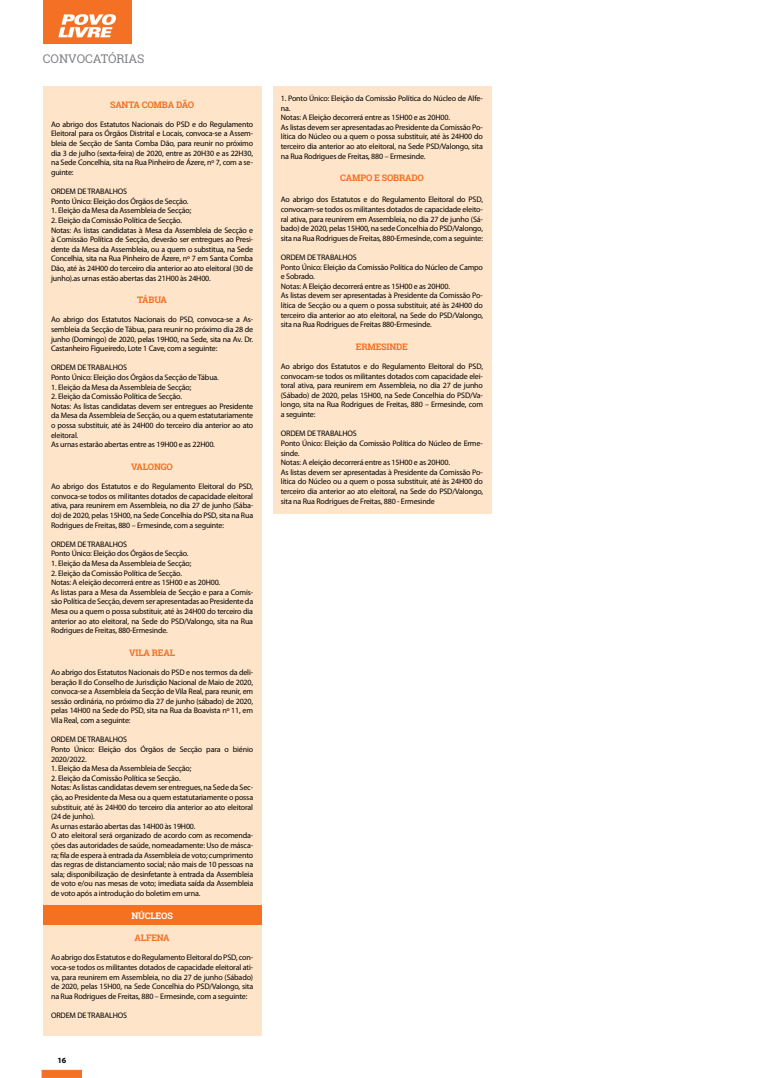
<style>
.page{position:relative;width:766px;height:1078px;background:#fff}
.page>*{position:absolute;margin:0;border:0;box-sizing:border-box;transform-origin:0 0}
.t1{font:12px "Roboto Slab";color:#808285}
.t2{font:700 9px "Roboto Slab";letter-spacing:-.02em;color:#f37024}
.t3{font:700 9px "Roboto Slab";letter-spacing:-.02em;color:#fff}
.t4{font:8px/9.6px "Myriad Pro";letter-spacing:-.02em;color:#000}
.t5{font:700 8px "Myriad Pro";color:#000}
</style>
<div class="page">
<div style="left:42px;top:1069px;width:40px;height:8px;background:#f37024;border:1px solid #f37024"></div>
<div style="left:273px;top:86px;width:219px;height:428px;background:#fee4c9"></div>
<div style="left:43px;top:86px;width:219px;height:949px;background:#fee4c9"></div>
<div style="left:43px;top:0;width:88px;height:44px;background:#f37024"></div>
<svg style="left:58px;top:14px;width:58px;height:23px"></svg>
<div style="left:43px;top:904px;width:219px;height:20px;background:#f37121"></div>
<h1 class="t1" style="left:43px;top:51px;width:103px">CONVOCATÓRIAS</h1>
<p class="t2" style="left:110px;top:98px;width:86px">SANTA COMBA DÃO</p>
<p class="t4" style="left:51px;top:119px;width:203px;text-align:justify">Ao abrigo dos Estatutos Nacionais do PSD e do Regulamento Eleitoral para os Órgãos Distrital e Locais, convoca-se a Assem&shy;bleia de Secção de Santa Comba Dão, para reunir no próximo dia 3 de julho (sexta-feira) de 2020, entre as 20H30 e as 22H30, na Sede Concelhia, sita na Rua Pinheiro de Ázere, nº 7, com a se&shy;guinte:</p>
<p class="t4" style="left:51px;top:186px;width:139px">ORDEM DE TRABALHOS<br>Ponto Único: Eleição dos Órgãos de Secção.</p>
<p class="t4" style="left:51px;top:206px;width:142px">1. Eleição da Mesa da Assembleia de Secção;</p>
<p class="t4" style="left:51px;top:215px;width:203px">2. Eleição da Comissão Política de Secção.<br>Notas: As listas candidatas à Mesa da Assembleia de Secção e à Comissão Política de Secção, deverão ser entregues ao Presi&shy;dente da Mesa da Assembleia, ou a quem o substitua, na Sede Concelhia, sita na Rua Pinheiro de Ázere, nº 7 em Santa Comba Dão, até às 24H00 do terceiro dia anterior ao ato eleitoral (30 de junho).as urnas estão abertas das 21H00 às 24H00.</p>
<p class="t2" style="left:137px;top:294px;width:31px">TÁBUA</p>
<p class="t4" style="left:51px;top:315px;width:203px;text-align:justify">Ao abrigo dos Estatutos Nacionais do PSD, convoca-se a As&shy;sembleia da Secção de Tábua, para reunir no próximo dia 28 de junho (Domingo) de 2020, pelas 19H00, na Sede, sita na Av. Dr.<br>Castanheiro Figueiredo, Lote 1 Cave, com a seguinte:</p>
<p class="t4" style="left:51px;top:363px;width:169px">ORDEM DE TRABALHOS<br>Ponto Único: Eleição dos Órgãos da Secção de Tábua.</p>
<p class="t4" style="left:51px;top:382px;width:142px">1. Eleição da Mesa da Assembleia de Secção;</p>
<p class="t4" style="left:51px;top:391px;width:203px">2. Eleição da Comissão Política de Secção.<br>Notas: As listas candidatas devem ser entregues ao Presidente da Mesa da Assembleia de Secção, ou a quem estatutariamente o possa substituir, até às 24H00 do terceiro dia anterior ao ato eleitoral.<br>As urnas estarão abertas entre as 19H00 e as 22H00.</p>
<p class="t2" style="left:131px;top:460px;width:43px">VALONGO</p>
<p class="t4" style="left:51px;top:481px;width:203px;text-align:justify">Ao abrigo dos Estatutos e do Regulamento Eleitoral do PSD, convoca-se todos os militantes dotados de capacidade eleitoral ativa, para reunirem em Assembleia, no dia 27 de junho (Sába&shy;do) de 2020, pelas 15H00, na Sede Concelhia do PSD, sita na Rua Rodrigues de Freitas, 880 – Ermesinde, com a seguinte:</p>
<p class="t4" style="left:51px;top:539px;width:139px">ORDEM DE TRABALHOS<br>Ponto Único: Eleição dos Órgãos de Secção.</p>
<p class="t4" style="left:51px;top:558px;width:142px">1. Eleição da Mesa da Assembleia de Secção;</p>
<p class="t4" style="left:51px;top:568px;width:203px">2. Eleição da Comissão Política de Secção.<br>Notas: A eleição decorrerá entre as 15H00 e as 20H00.<br>As listas para a Mesa da Assembleia de Secção e para a Comis&shy;são Política de Secção, devem ser apresentadas ao Presidente da Mesa ou a quem o possa substituir, até às 24H00 do terceiro dia anterior ao ato eleitoral, na Sede do PSD/Valongo, sita na Rua Rodrigues de Freitas, 880-Ermesinde.</p>
<p class="t2" style="left:129px;top:646px;width:47px">VILA REAL</p>
<p class="t4" style="left:51px;top:667px;width:204px;text-align:justify">Ao abrigo dos Estatutos Nacionais do PSD e nos termos da deli&shy;beração II do Conselho de Jurisdição Nacional de Maio de 2020, convoca-se a Assembleia da Secção de Vila Real, para reunir, em sessão ordinária, no próximo dia 27 de junho (sábado) de 2020, pelas 14H00 na Sede do PSD, sita na Rua da Boavista nº 11, em Vila Real, com a seguinte:</p>
<p class="t4" style="left:51px;top:734px;width:203px">ORDEM DE TRABALHOS<br>Ponto Único: Eleição dos Órgãos de Secção para o biénio<br>2020/2022.</p>
<p class="t4" style="left:51px;top:763px;width:142px">1. Eleição da Mesa da Assembleia de Secção;</p>
<p class="t4" style="left:51px;top:773px;width:203px">2. Eleição da Comissão Política se Secção.<br>Notas: As listas candidatas devem ser entregues, na Sede da Sec&shy;ção, ao Presidente da Mesa ou a quem estatutariamente o possa substituir, até às 24H00 do terceiro dia anterior ao ato eleitoral (24 de junho).<br>As urnas estarão abertas das 14H00 às 19H00.<br>O ato eleitoral será organizado de acordo com as recomenda&shy;ções das autoridades de saúde, nomeadamente: Uso de másca&shy;ra; fila de espera à entrada da Assembleia de voto; cumprimento das regras de distanciamento social; não mais de 10 pessoas na sala; disponibilização de desinfetante à entrada da Assembleia de voto e/ou nas mesas de voto; imediata saída da Assembleia de voto após a introdução do boletim em urna.</p>
<p class="t3" style="left:131px;top:909px;width:43px">NÚCLEOS</p>
<p class="t2" style="left:135px;top:931px;width:37px">ALFENA</p>
<p class="t4" style="left:51px;top:952px;width:203px;text-align:justify">Ao abrigo dos Estatutos e do Regulamento Eleitoral do PSD, con&shy;voca-se todos os militantes dotados de capacidade eleitoral ati&shy;va, para reunirem em Assembleia, no dia 27 de junho (Sábado) de 2020, pelas 15H00, na Sede Concelhia do PSD/Valongo, sita na Rua Rodrigues de Freitas, 880 – Ermesinde, com a seguinte:</p>
<p class="t4" style="left:51px;top:1010px;width:78px">ORDEM DE TRABALHOS</p>
<p class="t5" style="left:57px;top:1054px;width:10px">16</p>
<p class="t4" style="left:281px;top:93px;width:203px">1. Ponto Único: Eleição da Comissão Política do Núcleo de Alfe&shy;na.<br>Notas: A Eleição decorrerá entre as 15H00 e as 20H00.<br>As listas devem ser apresentadas ao Presidente da Comissão Po&shy;lítica do Núcleo ou a quem o possa substituir, até às 24H00 do terceiro dia anterior ao ato eleitoral, na Sede PSD/Valongo, sita na Rua Rodrigues de Freitas, 880 – Ermesinde.</p>
<p class="t2" style="left:340px;top:172px;width:85px">CAMPO E SOBRADO</p>
<p class="t4" style="left:281px;top:195px;width:204px;text-align:justify">Ao abrigo dos Estatutos e do Regulamento Eleitoral do PSD, convocam-se todos os militantes dotados de capacidade eleito&shy;ral ativa, para reunirem em Assembleia, no dia 27 de junho (Sá&shy;bado) de 2020, pelas 15H00, na sede Concelhia do PSD/Valongo, sita na Rua Rodrigues de Freitas, 880-Ermesinde, com a seguinte:</p>
<p class="t4" style="left:281px;top:252px;width:203px">ORDEM DE TRABALHOS<br>Ponto Único: Eleição da Comissão Política do Núcleo de Campo e Sobrado.<br>Notas: A Eleição decorrerá entre as 15H00 e as 20H00.<br>As listas devem ser apresentadas à Presidente da Comissão Po&shy;lítica de Secção ou a quem o possa substituir, até às 24H00 do terceiro dia anterior ao ato eleitoral, na Sede do PSD/Valongo, sita na Rua Rodrigues de Freitas 880-Ermesinde.</p>
<p class="t2" style="left:356px;top:340px;width:54px">ERMESINDE</p>
<p class="t4" style="left:281px;top:361px;width:203px;text-align:justify">Ao abrigo dos Estatutos e do Regulamento Eleitoral do PSD, convocam-se todos os militantes dotados com capacidade elei&shy;toral ativa, para reunirem em Assembleia, no dia 27 de junho (Sábado) de 2020, pelas 15H00, na Sede Concelhia do PSD/Va&shy;longo, sita na Rua Rodrigues de Freitas, 880 – Ermesinde, com a seguinte:</p>
<p class="t4" style="left:281px;top:428px;width:203px">ORDEM DE TRABALHOS<br>Ponto Único: Eleição da Comissão Política do Núcleo de Erme&shy;sinde.<br>Notas: A eleição decorrerá entre as 15H00 e as 20H00.<br>As listas devem ser apresentadas à Presidente da Comissão Po&shy;lítica do Núcleo ou a quem o possa substituir, até às 24H00 do terceiro dia anterior ao ato eleitoral, na Sede do PSD/Valongo, sita na Rua Rodrigues de Freitas, 880 - Ermesinde</p>
</div>
